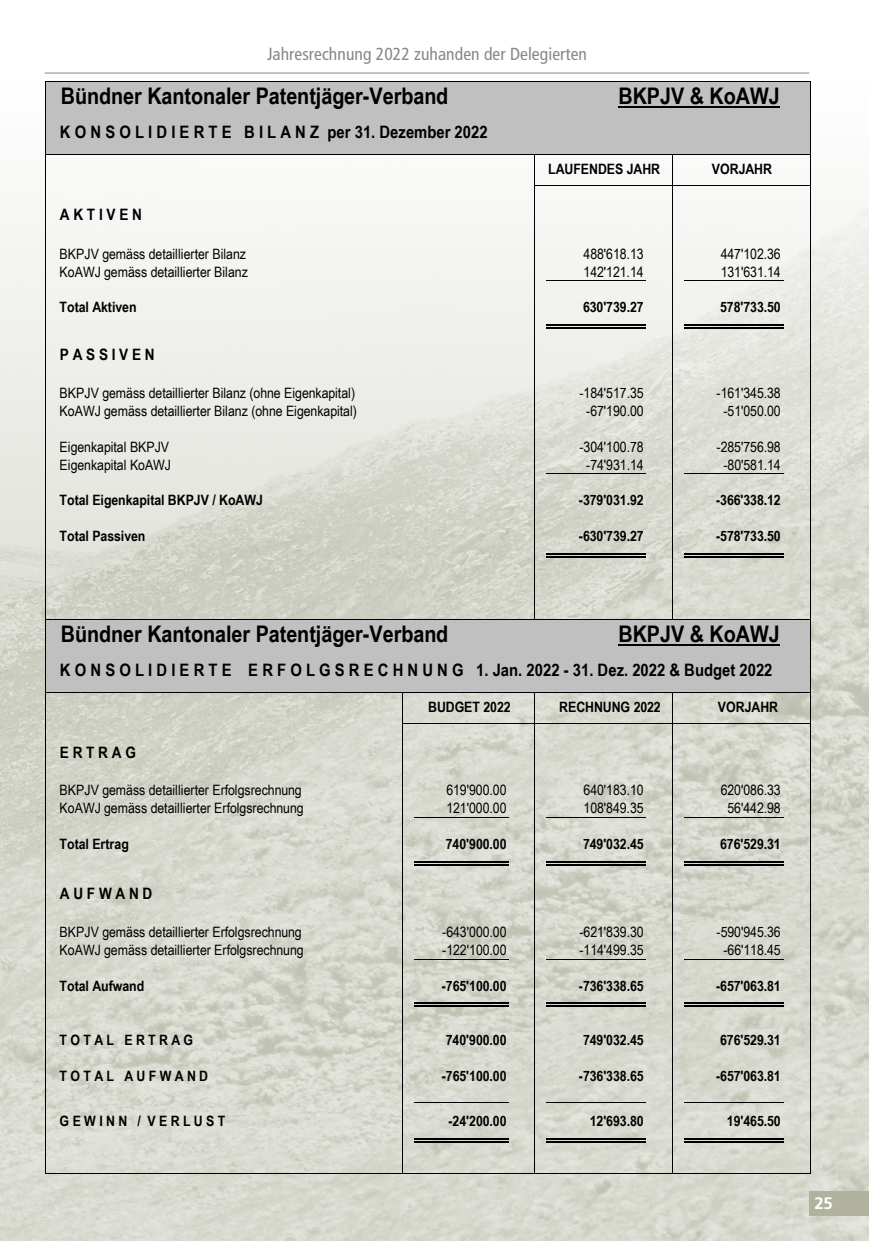
<style>
.page{position:relative;width:869px;height:1241px;background:#fff}
.page>*{position:absolute;margin:0;border:0;box-sizing:border-box;transform-origin:0 0}
.t1{font:22.93px "Arial Narrow";color:#000;scale:1.06 1}
.t2{font:condensed 17.5px "Frutiger LT";letter-spacing:.005em;color:#868786}
.t3{font:17.15px "Arial Narrow";color:#000;scale:1.06 1}
.t4{font:700 16.62px "Frutiger LT";color:#fff}
.t5{font:15.75px "Arial Narrow";color:#000;scale:1.06 1}
.t6{font:14.35px "Arial Narrow";color:#000;scale:1.06 1}
</style>
<div class="page">
<img style="left:0;top:72px;width:868px;height:1168px">
<div style="left:809px;top:1191px;width:59px;height:24px;background:#b1b39f"></div>
<div style="left:46px;top:82px;width:764px;height:73px;background:#c0c0c0"></div>
<div style="left:46px;top:619px;width:764px;height:73px;background:#c0c0c0"></div>
<hr style="left:618px;top:106px;width:161px;height:2px;background:#000">
<hr style="left:618px;top:644px;width:161px;height:1px;background:#000">
<hr style="left:546px;top:281px;width:100px;height:1px;background:#000">
<hr style="left:546px;top:324px;width:100px;height:2px;background:#000">
<hr style="left:546px;top:327px;width:100px;height:2px;background:#000">
<hr style="left:546px;top:473px;width:100px;height:1px;background:#000">
<hr style="left:546px;top:553px;width:100px;height:2px;background:#000">
<hr style="left:546px;top:556px;width:100px;height:1px;background:#000">
<hr style="left:534px;top:155px;width:1px;height:464px;background:#000">
<hr style="left:671px;top:155px;width:1px;height:464px;background:#000">
<hr style="left:414px;top:817px;width:95px;height:1px;background:#000">
<hr style="left:546px;top:817px;width:100px;height:1px;background:#000">
<hr style="left:414px;top:861px;width:95px;height:1px;background:#000">
<hr style="left:414px;top:864px;width:95px;height:1px;background:#000">
<hr style="left:546px;top:861px;width:100px;height:1px;background:#000">
<hr style="left:546px;top:864px;width:100px;height:1px;background:#000">
<hr style="left:414px;top:958px;width:95px;height:1px;background:#000">
<hr style="left:546px;top:958px;width:100px;height:1px;background:#000">
<hr style="left:414px;top:1001px;width:95px;height:2px;background:#000">
<hr style="left:414px;top:1004px;width:95px;height:2px;background:#000">
<hr style="left:546px;top:1001px;width:100px;height:2px;background:#000">
<hr style="left:546px;top:1004px;width:100px;height:2px;background:#000">
<hr style="left:414px;top:1102px;width:95px;height:1px;background:#000">
<hr style="left:546px;top:1102px;width:100px;height:1px;background:#000">
<hr style="left:414px;top:1138px;width:95px;height:1px;background:#000">
<hr style="left:414px;top:1141px;width:95px;height:1px;background:#000">
<hr style="left:546px;top:1138px;width:100px;height:1px;background:#000">
<hr style="left:546px;top:1141px;width:100px;height:1px;background:#000">
<hr style="left:45px;top:82px;width:1px;height:1090px;background:#000">
<hr style="left:810px;top:82px;width:1px;height:1090px;background:#000">
<hr style="left:534px;top:692px;width:1px;height:480px;background:#000">
<hr style="left:671px;top:692px;width:1px;height:480px;background:#000">
<hr style="left:402px;top:692px;width:1px;height:480px;background:#000">
<hr style="left:45px;top:82px;width:765px;height:1px;background:#000">
<hr style="left:45px;top:155px;width:765px;height:1px;background:#000">
<hr style="left:535px;top:185px;width:275px;height:1px;background:#000">
<hr style="left:683px;top:281px;width:100px;height:1px;background:#000">
<hr style="left:683px;top:324px;width:100px;height:2px;background:#000">
<hr style="left:683px;top:327px;width:100px;height:2px;background:#000">
<hr style="left:683px;top:473px;width:100px;height:1px;background:#000">
<hr style="left:683px;top:553px;width:100px;height:2px;background:#000">
<hr style="left:683px;top:556px;width:100px;height:1px;background:#000">
<hr style="left:45px;top:619px;width:765px;height:1px;background:#000">
<hr style="left:45px;top:692px;width:765px;height:1px;background:#000">
<hr style="left:402px;top:722px;width:408px;height:1px;background:#000">
<hr style="left:683px;top:817px;width:100px;height:1px;background:#000">
<hr style="left:683px;top:861px;width:100px;height:1px;background:#000">
<hr style="left:683px;top:864px;width:100px;height:1px;background:#000">
<hr style="left:683px;top:958px;width:100px;height:1px;background:#000">
<hr style="left:683px;top:1001px;width:100px;height:2px;background:#000">
<hr style="left:683px;top:1004px;width:100px;height:2px;background:#000">
<hr style="left:683px;top:1102px;width:100px;height:1px;background:#000">
<hr style="left:683px;top:1138px;width:100px;height:1px;background:#000">
<hr style="left:683px;top:1141px;width:100px;height:1px;background:#000">
<hr style="left:45px;top:1172px;width:765px;height:1px;background:#000">
<hr style="left:45px;top:73px;width:764px;height:1px;background:#868786">
<p class="t2" style="left:267px;top:44px;width:321px">Jahresrechnung 2022 zuhanden der Delegierten</p>
<h1 class="t1" style="left:61px;top:78px;width:367px">Bündner Kantonaler Patentjäger-Verband</h1>
<h1 class="t1" style="left:618px;top:78px;width:154px">BKPJV &amp; KoAWJ</h1>
<p class="t3" style="left:60px;top:119px;width:405px">K O N S O L I D I E R T E B I L A N Z per 31. Dezember 2022</p>
<p class="t6" style="left:548px;top:158px;width:107px">LAUFENDES JAHR</p>
<p class="t6" style="left:711px;top:158px;width:58px">VORJAHR</p>
<p class="t5" style="left:60px;top:202px;width:79px">A K T I V E N</p>
<p class="t6" style="left:60px;top:243px;width:177px">BKPJV gemäss detaillierter Bilanz</p>
<p class="t6" style="left:583px;top:243px;width:58px">488'618.13</p>
<p class="t6" style="left:720px;top:243px;width:58px">447'102.36</p>
<p class="t6" style="left:60px;top:261px;width:179px">KoAWJ gemäss detaillierter Bilanz</p>
<p class="t6" style="left:583px;top:261px;width:58px">142'121.14</p>
<p class="t6" style="left:720px;top:261px;width:58px">131'631.14</p>
<p class="t6" style="left:60px;top:296px;width:74px">Total Aktiven</p>
<p class="t6" style="left:582px;top:296px;width:59px">630'739.27</p>
<p class="t6" style="left:719px;top:296px;width:59px">578'733.50</p>
<p class="t5" style="left:60px;top:343px;width:91px">P A S S I V E N</p>
<p class="t6" style="left:60px;top:382px;width:280px">BKPJV gemäss detaillierter Bilanz (ohne Eigenkapital)</p>
<p class="t6" style="left:579px;top:382px;width:62px">-184'517.35</p>
<p class="t6" style="left:716px;top:382px;width:62px">-161'345.38</p>
<p class="t6" style="left:60px;top:400px;width:282px">KoAWJ gemäss detaillierter Bilanz (ohne Eigenkapital)</p>
<p class="t6" style="left:586px;top:400px;width:56px">-67'190.00</p>
<p class="t6" style="left:723px;top:400px;width:56px">-51'050.00</p>
<p class="t6" style="left:60px;top:436px;width:105px">Eigenkapital BKPJV</p>
<p class="t6" style="left:579px;top:436px;width:62px">-304'100.78</p>
<p class="t6" style="left:716px;top:436px;width:62px">-285'756.98</p>
<p class="t6" style="left:60px;top:454px;width:107px">Eigenkapital KoAWJ</p>
<p class="t6" style="left:586px;top:454px;width:56px">-74'931.14</p>
<p class="t6" style="left:723px;top:454px;width:56px">-80'581.14</p>
<p class="t6" style="left:60px;top:489px;width:193px">Total Eigenkapital BKPJV / KoAWJ</p>
<p class="t6" style="left:578px;top:489px;width:63px">-379'031.92</p>
<p class="t6" style="left:715px;top:489px;width:63px">-366'338.12</p>
<p class="t6" style="left:60px;top:525px;width:82px">Total Passiven</p>
<p class="t6" style="left:578px;top:525px;width:63px">-630'739.27</p>
<p class="t6" style="left:715px;top:525px;width:63px">-578'733.50</p>
<h1 class="t1" style="left:61px;top:616px;width:367px">Bündner Kantonaler Patentjäger-Verband</h1>
<h1 class="t1" style="left:618px;top:616px;width:154px">BKPJV &amp; KoAWJ</h1>
<p class="t3" style="left:60px;top:657px;width:673px">K O N S O L I D I E R T E E R F O L G S R E C H N U N G 1. Jan. 2022 - 31. Dez. 2022 &amp; Budget 2022</p>
<p class="t6" style="left:428px;top:696px;width:79px">BUDGET 2022</p>
<p class="t6" style="left:559px;top:696px;width:97px">RECHNUNG 2022</p>
<p class="t6" style="left:717px;top:696px;width:58px">VORJAHR</p>
<p class="t5" style="left:60px;top:740px;width:73px">E R T R A G</p>
<p class="t6" style="left:60px;top:779px;width:230px">BKPJV gemäss detaillierter Erfolgsrechnung</p>
<p class="t6" style="left:446px;top:779px;width:58px">619'900.00</p>
<p class="t6" style="left:583px;top:779px;width:58px">640'183.10</p>
<p class="t6" style="left:720px;top:779px;width:58px">620'086.33</p>
<p class="t6" style="left:60px;top:797px;width:232px">KoAWJ gemäss detaillierter Erfolgsrechnung</p>
<p class="t6" style="left:446px;top:797px;width:58px">121'000.00</p>
<p class="t6" style="left:583px;top:797px;width:58px">108'849.35</p>
<p class="t6" style="left:727px;top:797px;width:52px">56'442.98</p>
<p class="t6" style="left:60px;top:833px;width:67px">Total Ertrag</p>
<p class="t6" style="left:445px;top:833px;width:59px">740'900.00</p>
<p class="t6" style="left:582px;top:833px;width:59px">749'032.45</p>
<p class="t6" style="left:719px;top:833px;width:59px">676'529.31</p>
<p class="t5" style="left:60px;top:881px;width:89px">A U F W A N D</p>
<p class="t6" style="left:60px;top:921px;width:230px">BKPJV gemäss detaillierter Erfolgsrechnung</p>
<p class="t6" style="left:442px;top:921px;width:62px">-643'000.00</p>
<p class="t6" style="left:579px;top:921px;width:62px">-621'839.30</p>
<p class="t6" style="left:716px;top:921px;width:62px">-590'945.36</p>
<p class="t6" style="left:60px;top:939px;width:232px">KoAWJ gemäss detaillierter Erfolgsrechnung</p>
<p class="t6" style="left:442px;top:939px;width:62px">-122'100.00</p>
<p class="t6" style="left:579px;top:939px;width:62px">-114'499.35</p>
<p class="t6" style="left:723px;top:939px;width:56px">-66'118.45</p>
<p class="t6" style="left:60px;top:974px;width:81px">Total Aufwand</p>
<p class="t6" style="left:441px;top:974px;width:63px">-765'100.00</p>
<p class="t6" style="left:578px;top:974px;width:63px">-736'338.65</p>
<p class="t6" style="left:715px;top:974px;width:63px">-657'063.81</p>
<p class="t6" style="left:60px;top:1029px;width:127px">T O T A L E R T R A G</p>
<p class="t6" style="left:445px;top:1029px;width:59px">740'900.00</p>
<p class="t6" style="left:582px;top:1029px;width:59px">749'032.45</p>
<p class="t6" style="left:719px;top:1029px;width:59px">676'529.31</p>
<p class="t6" style="left:60px;top:1064px;width:142px">T O T A L A U F W A N D</p>
<p class="t6" style="left:441px;top:1064px;width:63px">-765'100.00</p>
<p class="t6" style="left:578px;top:1064px;width:63px">-736'338.65</p>
<p class="t6" style="left:715px;top:1064px;width:63px">-657'063.81</p>
<p class="t6" style="left:60px;top:1109px;width:158px">G E W I N N / V E R L U S T</p>
<p class="t6" style="left:448px;top:1109px;width:56px">-24'200.00</p>
<p class="t6" style="left:589px;top:1109px;width:52px">12'693.80</p>
<p class="t6" style="left:726px;top:1109px;width:52px">19'465.50</p>
<p class="t4" style="left:814px;top:1193px;width:20px">25</p>
</div>
